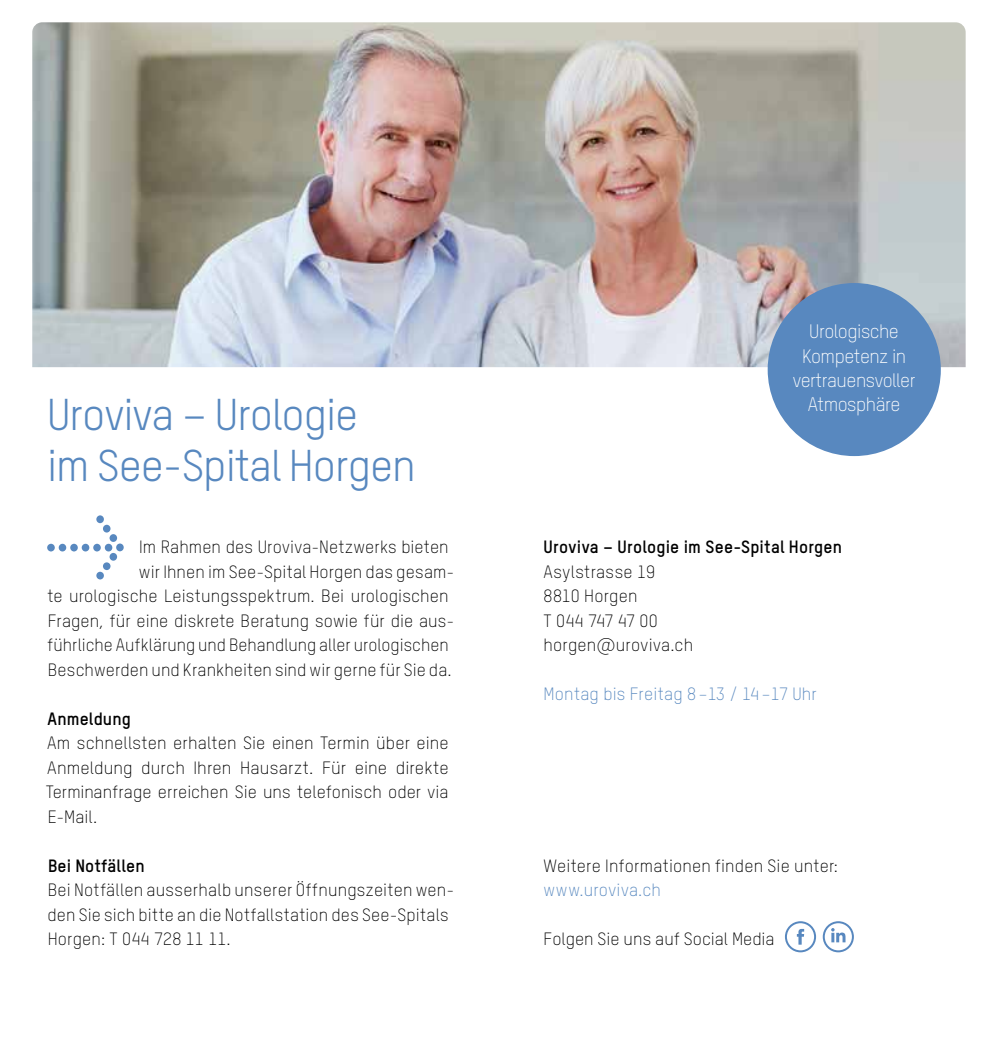
<style>
.page{position:relative;width:988px;height:1042px;background:#fff}
.page>*{position:absolute;margin:0;border:0;box-sizing:border-box;transform-origin:0 0}
.t1{font:43.75px/50.8px "TSTAR";letter-spacing:-.025em;color:#5888bf}
.t2{font:300 19.07px/24.2px "TSTAR";letter-spacing:-.025em;color:#fff;text-align:center}
.t3{font:300 17.5px/24.5px "TSTAR";letter-spacing:.005em;color:#000}
.t4{font:700 17.5px "TSTAR";letter-spacing:.01em;color:#000}
.t5{font:300 17.5px "TSTAR";letter-spacing:.01em;color:#5888bf}
</style>
<div class="page">
<img style="left:32px;top:22px;width:933px;height:345px">
<svg style="left:47px;top:515px;width:77px;height:64px"></svg>
<div style="left:767px;top:283px;width:173px;height:173px;background:#5888bf;border-radius:50%"></div>
<svg style="left:785px;top:921px;width:30px;height:31px"></svg>
<svg style="left:822px;top:921px;width:31px;height:31px"></svg>
<h1 class="t1" style="left:47px;top:389px;width:370px">Uroviva – Urologie<br>im See-Spital Horgen</h1>
<p class="t3" style="left:139px;top:534px;width:311px">Im Rahmen des Uroviva-Netzwerks bieten</p>
<p class="t3" style="left:139px;top:559px;width:317px">wir Ihnen im See-Spital Horgen das gesam-</p>
<p class="t3" style="left:47px;top:583px;width:402px">te urologische Leistungsspektrum. Bei urologischen</p>
<p class="t3" style="left:48px;top:608px;width:408px">Fragen, für eine diskrete Beratung sowie für die aus-</p>
<p class="t3" style="left:48px;top:632px;width:402px">führliche Aufklärung und Behandlung aller urologischen</p>
<p class="t3" style="left:48px;top:657px;width:405px">Beschwerden und Krankheiten sind wir gerne für Sie da.</p>
<p class="t4" style="left:47px;top:708px;width:85px">Anmeldung</p>
<p class="t3" style="left:46px;top:730px;width:404px;text-align:justify">Am schnellsten erhalten Sie einen Termin über eine Anmeldung durch Ihren Hausarzt. Für eine direkte Terminanfrage erreichen Sie uns telefonisch oder via E-Mail.</p>
<p class="t4" style="left:48px;top:855px;width:98px">Bei Notfällen</p>
<p class="t3" style="left:47px;top:877px;width:408px">Bei Notfällen ausserhalb unserer Öffnungszeiten wen&shy;den Sie sich bitte an die Notfallstation des See-Spitals<br>Horgen: T 044 728 11 11.</p>
<p class="t2" style="left:792px;top:319px;width:124px">Urologische<br>Kompetenz in vertrauensvoller<br>Atmosphäre</p>
<p class="t4" style="left:543px;top:536px;width:300px">Uroviva – Urologie im See-Spital Horgen</p>
<p class="t3" style="left:543px;top:559px;width:151px">Asylstrasse 19<br>8810 Horgen<br>T 044 747 47 00 horgen@uroviva.ch</p>
<p class="t5" style="left:543px;top:683px;width:275px">Montag bis Freitag 8 –13 / 14 –17 Uhr</p>
<p class="t3" style="left:543px;top:853px;width:296px">Weitere Informationen finden Sie unter:</p>
<p class="t5" style="left:543px;top:879px;width:119px">www.uroviva.ch</p>
<p class="t3" style="left:543px;top:926px;width:232px">Folgen Sie uns auf Social Media</p>
</div>
